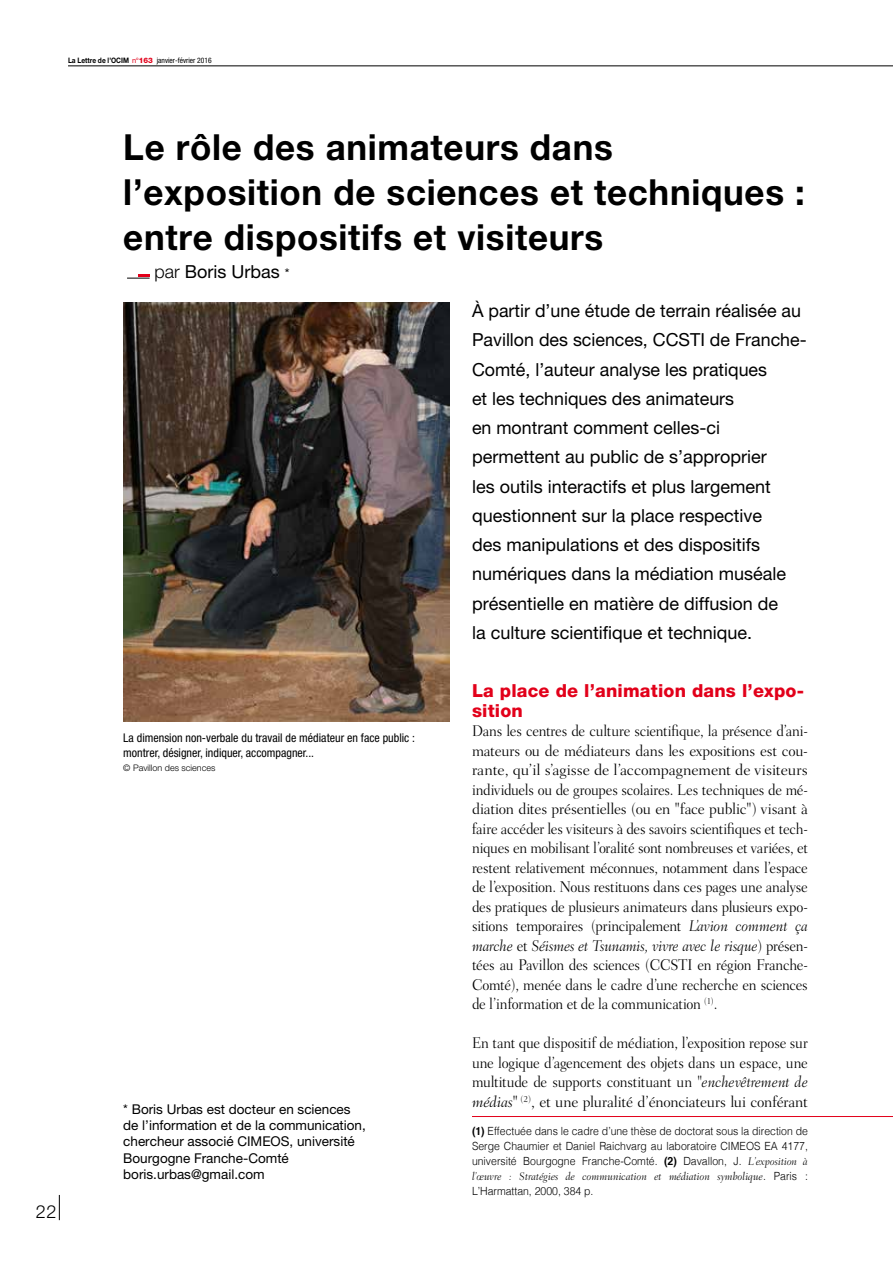
<style>
.page{position:relative;width:893px;height:1263px;background:#fff}
.page>*{position:absolute;margin:0;border:0;box-sizing:border-box;transform-origin:0 0}
.t1{font:700 36px/45px "Helvetica Neue";letter-spacing:.02em;color:#000}
.t2{font:18px/29.2px "Helvetica Neue";color:#000}
.t3{font:800 18px/19.5px "Helvetica Neue";letter-spacing:.01em;color:#e2001a}
.t4{font:300 18px "Helvetica Neue";color:#000}
.t5{font:300 15.75px/19.5px "Fairfield LH";letter-spacing:-.02em;color:#000;text-align:justify;scale:.92 1}
.t6{font:13.5px/16.2px "Helvetica Neue";color:#000}
.t7{font:condensed 12px/15px "Helvetica Neue";color:#000}
.t8{font:300 11.25px/15px "Helvetica";color:#000;text-align:justify;scale:.93 1}
.t9{font:italic 300 11.25px "Fairfield LH";color:#000;scale:.93 1}
.t10{font:300 9px "Helvetica Neue";color:#000}
.t11{font:condensed 7.5px "Helvetica Neue";color:#000}
.s1{font-weight:700;font-stretch:normal}
.s2{font-stretch:normal;color:#e2001a}
.s3{font-weight:800;font-stretch:normal;color:#e2001a}
.s4{font-weight:300}
.s5{font-size:13.5px}
.s6{font-style:italic}
.s7{font-weight:700}
.s8{font-family:"Fairfield LH";font-style:italic}
.s9{font-family:"Helvetica";font-style:normal}
</style>
<div class="page">
<svg style="left:59px;top:1195px;width:1px;height:25px"></svg>
<hr style="left:68px;top:65px;width:825px;height:1px;background:#000">
<svg style="left:127px;top:274px;width:23px;height:5px"></svg>
<img style="left:124px;top:302px;width:325px;height:420px">
<hr style="left:472px;top:1116px;width:421px;height:1px;background:#e2001a">
<p class="t11" style="left:68px;top:56px;width:145px"><span class="s1">La Lettre de l’OCIM</span> <span class="s2">n</span><sup>o</sup><span class="s3">163</span> janvier-février 2016</p>
<p class="t4" style="left:36px;top:1200px;width:22px">22</p>
<h1 class="t1" style="left:123px;top:124px;width:683px">Le rôle des animateurs dans l’exposition de sciences et techniques : entre dispositifs et visiteurs</h1>
<p class="t2" style="left:155px;top:257px;width:137px"><span class="s4">par</span> Boris Urbas <span class="s5">*</span></p>
<p class="t7" style="left:123px;top:730px;width:293px">La dimension non-verbale du travail de médiateur en face public : montrer, désigner, indiquer, accompagner...</p>
<p class="t10" style="left:123px;top:762px;width:94px">© Pavillon des sciences</p>
<p class="t6" style="left:123px;top:1101px;width:244px">* Boris Urbas est docteur en sciences de l’information et de la communication, chercheur associé CIMEOS, université Bourgogne Franche-Comté boris.urbas@gmail.com</p>
<p class="t2" style="left:472px;top:296px;width:336px">À partir d’une étude de terrain réalisée au Pavillon des sciences, CCSTI de Franche-Comté, l’auteur analyse les pratiques<br>et les techniques des animateurs<br>en montrant comment celles-ci permettent au public de s’approprier<br>les outils interactifs et plus largement questionnent sur la place respective<br>des manipulations et des dispositifs numériques dans la médiation muséale présentielle en matière de diffusion de<br>la culture scientifique et technique.</p>
<p class="t3" style="left:472px;top:681px;width:334px">La place de l’animation dans l’expo&shy;sition</p>
<p class="t5" style="left:472px;top:721px;width:367px">Dans les centres de culture scientifique, la présence d’ani&shy;mateurs ou de médiateurs dans les expositions est cou&shy;rante, qu’il s’agisse de l’accompagnement de visiteurs individuels ou de groupes scolaires. Les techniques de mé&shy;diation dites présentielles (ou en "face public") visant à faire accéder les visiteurs à des savoirs scientifiques et tech&shy;niques en mobilisant l’oralité sont nombreuses et variées, et restent relativement méconnues, notamment dans l’espace de l’exposition. Nous restituons dans ces pages une analyse des pratiques de plusieurs animateurs dans plusieurs expo&shy;sitions temporaires (principalement <span class="s6">L’avion comment ça marche</span> et <span class="s6">Séismes et Tsunamis, vivre avec le risque</span>) présen&shy;tées au Pavillon des sciences (CCSTI en région Franche-Comté), menée dans le cadre d’une recherche en sciences de l’information et de la communication <sup>(1)</sup>.</p>
<p class="t5" style="left:472px;top:1033px;width:367px">En tant que dispositif de médiation, l’exposition repose sur une logique d’agencement des objets dans un espace, une multitude de supports constituant un "<span class="s6">enchevêtrement de médias</span>" <sup>(2)</sup>, et une pluralité d’énonciateurs lui conférant</p>
<p class="t8" style="left:472px;top:1122px;width:363px"><span class="s7">(1)</span> Effectuée dans le cadre d’une thèse de doctorat sous la direction de Serge Chaumier et Daniel Raichvarg au laboratoire CIMEOS EA 4177, université Bourgogne Franche-Comté. <span class="s7">(2)</span> Davallon, J. <span class="s8">L’exposition à</span></p>
<p class="t9" style="left:472px;top:1169px;width:363px">l’œuvre : Stratégies de communication et médiation symbolique<span class="s9">. Paris :</span></p>
<p class="t8" style="left:472px;top:1182px;width:132px">L’Harmattan, 2000, 384 p.</p>
</div>
